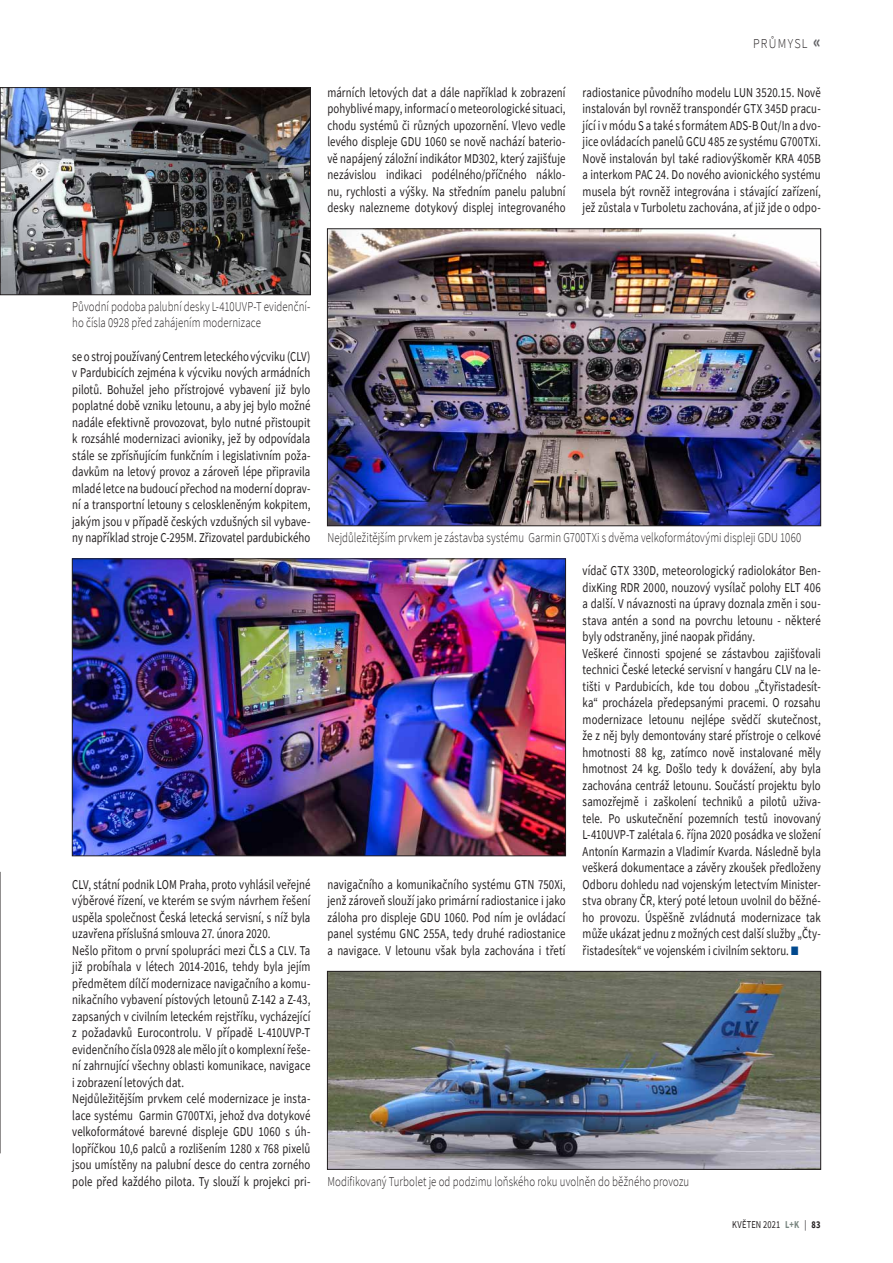
<style>
.page{position:relative;width:893px;height:1263px;background:#fff}
.page>*{position:absolute;margin:0;border:0;box-sizing:border-box;transform-origin:0 0}
.t1{font:13.5px/16.5px "Source Sans Pro";letter-spacing:.01em;color:#231f20;text-align:justify;scale:.8 1}
.t2{font:300 13.5px/16.5px "Source Sans Pro";letter-spacing:.01em;color:#231f20;scale:.8 1}
.t3{font:300 13.5px "Source Sans Pro";letter-spacing:.105em;color:#231f20;scale:.9 1}
.t4{font:10.5px "Source Sans Pro";letter-spacing:.02em;color:#231f20;scale:.8 1}
.s1{font-weight:700;font-size:19.5px;color:#636366}
.s2{color:#01498e}
.s3{font-weight:700;color:#7a8681}
.s4{font-weight:700}
</style>
<div class="page">
<img style="left:329px;top:973px;width:490px;height:194px">
<div style="left:327px;top:971px;width:494px;height:198px;border:1px solid #231f20"></div>
<img style="left:329px;top:231px;width:490px;height:293px">
<div style="left:327px;top:229px;width:494px;height:297px;border:1px solid #231f20"></div>
<svg style="left:0;top:872px;width:1px;height:281px"></svg>
<img style="left:2px;top:89px;width:307px;height:204px">
<div style="left:0;top:87px;width:311px;height:208px;border:1px solid #231f20"></div>
<img style="left:74px;top:561px;width:490px;height:293px">
<div style="left:72px;top:559px;width:494px;height:297px;border:1px solid #231f20"></div>
<p class="t1" style="left:327px;top:84px;width:299px">márních letových dat a dále například k zobrazení pohyblivé mapy, informací o meteorologické situaci, chodu systémů či různých upozornění. Vlevo vedle levého displeje GDU 1060 se nově nachází baterio&shy;vě napájený záložní indikátor MD302, který zajišťuje nezávislou indikaci podélného/příčného náklo&shy;nu, rychlosti a výšky. N a středním panelu palubní desky nalezneme dotykový displej integrovaného</p>
<p class="t3" style="left:753px;top:35px;width:77px">Průmysl <span class="s1">«</span></p>
<p class="t1" style="left:583px;top:84px;width:299px">radiostanice původního modelu LUN 3520.15. Nově instalován byl rovněž transpondér GTX 345D pracu&shy;jící i v módu S a také s formátem ADS-B Out/In a dvo&shy;jice ovládacích panelů GCU 485 ze systému G700TXi.<br>N ově instalován byl také radiovýškoměr KRA 405B a interkom PAC 24. Do nového avionického systému musela být rovněž integrována i stávající zařízení, jež zůstala v Turboletu zachována, ať již jde o odpo-</p>
<p class="t2" style="left:72px;top:298px;width:299px">Původní podoba palubní desky L-410UVP-T evidenční&shy;ho čísla 0928 před zahájením modernizace</p>
<p class="t1" style="left:72px;top:348px;width:299px">se o stroj používaný Centrem leteckého výcviku (CLV) v Pardubicích zejména k výcviku nových armádních pilotů. Bohužel jeho přístrojové vybavení již bylo poplatné době vzniku letounu, a aby jej bylo možné nadále efektivně provozovat, bylo nutné přistoupit k rozsáhlé modernizaci avioniky, jež by odpovídala stále se zpřísňujícím funkčním i legislativním poža&shy;davkům na letový provoz a zároveň lépe připravila mladé letce na budoucí přechod na moderní doprav&shy;ní a transportní letouny s celoskleněným kokpitem, jakým jsou v případě českých vzdušných sil vybave&shy;ny například stroje C-295M. Zřizovatel pardubického</p>
<p class="t1" style="left:72px;top:876px;width:299px;text-align:left">CLV, státní podnik LOM Praha, proto vyhlásil veřejné výběrové řízení, ve kterém se svým návrhem řešení uspěla společnost Česká letecká servisní, s níž byla uzavřena příslušná smlouva 27. února 2020.<br>Nešlo přitom o první spolupráci mezi ČLS a CLV. Ta již probíhala v létech 2014-2016, tehdy byla jejím předmětem dílčí modernizace navigačního a komu&shy;nikačního vybavení pístových letounů Z-142 a Z-43, zapsaných v civilním leteckém rejstříku, vycházející z požadavků Eurocontrolu. V případě L-410UVP-T evidenčního čísla 0928 ale mělo jít o komplexní řeše&shy;ní zahrnující všechny oblasti komunikace, navigace i zobrazení letových dat.<br>N ejdůležitějším prvkem celé modernizace je insta&shy;lace systému Garmin G700TXi, jehož dva dotykové velkoformátové barevné displeje GDU 1060 s úh&shy;lopříčkou 10,6 palců a rozlišením 1280 x 768 pixelů jsou umístěny na palubní desce do centra zorného pole před každého pilota. Ty slouží k projekci pri-</p>
<p class="t2" style="left:327px;top:529px;width:594px">N ejdůležitějším prvkem je zástavba systému Garmin G700TXi s dvěma velkoformátovými displeji GDU 1060</p>
<p class="t1" style="left:327px;top:876px;width:299px">navigačního a komunikačního systému GTN 750Xi, jenž zároveň slouží jako primární radiostanice i jako záloha pro displeje GDU 1060. Pod ním je ovládací panel systému GNC 255A, tedy druhé radiostanice a navigace. V letounu však byla zachována i třetí</p>
<p class="t1" style="left:583px;top:562px;width:299px;text-align:left">vídač GTX 330D, meteorologický radiolokátor Ben&shy;dixKing RDR 2000, nouzový vysílač polohy ELT 406 a další. V návaznosti na úpravy doznala změn i sou&shy;stava antén a sond na povrchu letounu - některé byly odstraněny, jiné naopak přidány.<br>Veškeré činnosti spojené se zástavbou zajišťovali technici České letecké servisní v hangáru CLV na le&shy;tišti v Pardubicích, kde tou dobou „Čtyřistadesít&shy;ka“ procházela předepsanými pracemi. O rozsahu modernizace letounu nejlépe svědčí skutečnost, že z něj byly demontovány staré přístroje o celkové hmotnosti 88 kg, zatímco nově instalované měly hmotnost 24 kg. Došlo tedy k dovážení, aby byla zachována centráž letounu. Součástí projektu bylo samozřejmě i zaškolení techniků a pilotů uživa&shy;tele. Po uskutečnění pozemních testů inovovaný L‑410UVP-T zalétala 6. října 2020 posádka ve složení Antonín Karmazin a Vladimír Kvarda. N ásledně byla veškerá dokumentace a závěry zkoušek předloženy Odboru dohledu nad vojenským letectvím Minister&shy;stva obrany ČR, který poté letoun uvolnil do běžné&shy;ho provozu. Úspěšně zvládnutá modernizace tak může ukázat jednu z možných cest další služby „Čty&shy;řistadesítek“ ve vojenském i civilním sektoru. <span class="s2">■</span></p>
<p class="t2" style="left:327px;top:1173px;width:454px">M odifikovaný Turbolet je od podzimu loňského roku uvolněn do běžného provozu</p>
<p class="t4" style="left:732px;top:1218px;width:112px">květen 2021 <span class="s3">L+K</span> | <span class="s4">83</span></p>
</div>
